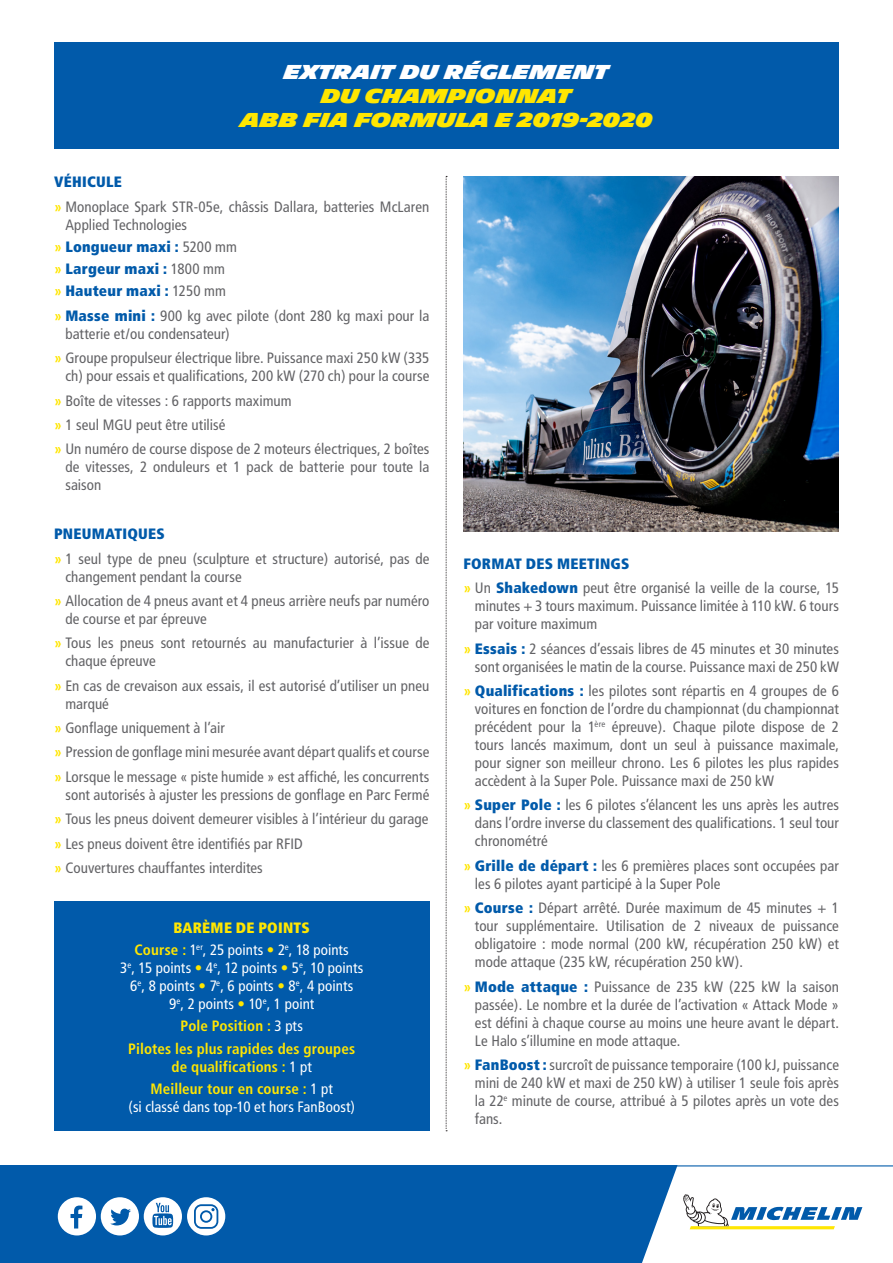
<style>
.page{position:relative;width:893px;height:1263px;background:#fff}
.page>*{position:absolute;margin:0;border:0;box-sizing:border-box;transform-origin:0 0}
.Style_de_paragraphe{font:900 19.5px/24px "Michelin";color:#ffe601;text-align:center}
.t1{font:condensed 15px/18px "Frutiger";letter-spacing:.005em;color:#636366}
.t2{font:condensed 15px/18px "Frutiger";color:#fff;text-align:center}
.t3{font:900 condensed 15px "Frutiger";letter-spacing:.015em;color:#015aaa}
.t4{font:700 condensed 15px/18px "Frutiger";letter-spacing:.005em;color:#ffe601;text-align:center}
.t5{font:900 condensed 15px "Frutiger";letter-spacing:.02em;color:#ffe601}
.s1{color:#fff}
.s2{font-weight:700;color:#ffe601}
.s3{font-weight:400;color:#636366}
.s4{font-weight:900;color:#015aaa}
.s5{color:#ffe601}
.s6{font-weight:400;color:#fff}
</style>
<div class="page">
<div style="left:0;top:1165px;width:893px;height:98px;background:#015aaa"></div>
<svg style="left:58px;top:1197px;width:124px;height:38px"></svg>
<svg style="left:642px;top:1165px;width:251px;height:98px"></svg>
<div style="left:187px;top:1197px;width:38px;height:38px;background:#fff;border-radius:50%"></div>
<svg style="left:194px;top:1204px;width:24px;height:25px"></svg>
<img style="left:463px;top:176px;width:376px;height:355px">
<div style="left:54px;top:901px;width:375px;height:230px;background:#015aaa"></div>
<svg style="left:446px;top:176px;width:1px;height:955px"></svg>
<div style="left:54px;top:43px;width:785px;height:106px;background:#015aaa"></div>
<p class="Style_de_paragraphe" style="left:240px;top:61px;width:414px"><span class="s1">EXTRAIT DU RÉGLEMENT<br></span>DU CHAMPIONNAT<br>ABB FIA FORMULA E 2019-2020</p>
<p class="t3" style="left:54px;top:173px;width:69px">VÉHICULE</p>
<p class="t1" style="left:65px;top:198px;width:366px;text-indent:-11px"><span class="s2">»</span> Monoplace Spark STR-05e, châssis Dallara, batteries McLaren<br>Applied Technologies</p>
<p class="t3" style="left:54px;top:238px;width:184px"><span class="s2">»</span> Longueur maxi : <span class="s3">5200 mm</span></p>
<p class="t3" style="left:54px;top:260px;width:172px"><span class="s2">»</span> Largeur maxi : <span class="s3">1800 mm</span></p>
<p class="t3" style="left:54px;top:282px;width:173px"><span class="s2">»</span> Hauteur maxi : <span class="s3">1250 mm</span></p>
<p class="t1" style="left:65px;top:307px;width:366px;text-indent:-11px"><span class="s2">»</span> <span class="s4">Masse mini :</span> 900 kg avec pilote (dont 280 kg maxi pour la batterie et/ou condensateur)</p>
<p class="t1" style="left:54px;top:349px;width:377px;text-align:right"><span class="s2">»</span> Groupe propulseur électrique libre. Puissance maxi 250 kW (335 ch) pour essais et qualifications, 200 kW (270 ch) pour la course</p>
<p class="t1" style="left:54px;top:391px;width:239px"><span class="s2">»</span> Boîte de vitesses : 6 rapports maximum</p>
<p class="t1" style="left:54px;top:416px;width:173px"><span class="s2">»</span> 1 seul MGU peut être utilisé</p>
<p class="t1" style="left:65px;top:440px;width:366px;text-align:justify;text-indent:-11px"><span class="s2">»</span> Un numéro de course dispose de 2 moteurs électriques, 2 boîtes de vitesses, 2 onduleurs et 1 pack de batterie pour toute la saison</p>
<p class="t3" style="left:54px;top:525px;width:112px">PNEUMATIQUES</p>
<p class="t1" style="left:65px;top:549px;width:366px;text-indent:-11px"><span class="s2">»</span> 1 seul type de pneu (sculpture et structure) autorisé, pas de changement pendant la course</p>
<p class="t1" style="left:65px;top:592px;width:366px;text-indent:-11px"><span class="s2">»</span> Allocation de 4 pneus avant et 4 pneus arrière neufs par numéro de course et par épreuve</p>
<p class="t1" style="left:65px;top:634px;width:366px;text-indent:-11px"><span class="s2">»</span> Tous les pneus sont retournés au manufacturier à l’issue de chaque épreuve</p>
<p class="t1" style="left:65px;top:676px;width:366px;text-indent:-11px"><span class="s2">»</span> En cas de crevaison aux essais, il est autorisé d’utiliser un pneu marqué</p>
<p class="t1" style="left:54px;top:719px;width:172px"><span class="s2">»</span> Gonflage uniquement à l’air</p>
<p class="t1" style="left:54px;top:743px;width:377px"><span class="s2">»</span> Pression de gonflage mini mesurée avant départ qualifs et course</p>
<p class="t1" style="left:54px;top:768px;width:377px;text-align:right"><span class="s2">»</span> Lorsque le message « piste humide » est affiché, les concurrents sont autorisés à ajuster les pressions de gonflage en Parc Fermé</p>
<p class="t1" style="left:54px;top:810px;width:376px"><span class="s2">»</span> Tous les pneus doivent demeurer visibles à l’intérieur du garage</p>
<p class="t1" style="left:54px;top:834px;width:250px"><span class="s2">»</span> Les pneus doivent être identifiés par RFID</p>
<p class="t1" style="left:54px;top:859px;width:210px"><span class="s2">»</span> Couvertures chauffantes interdites</p>
<p class="t5" style="left:173px;top:918px;width:138px">BARÈME DE POINTS</p>
<p class="t2" style="left:120px;top:941px;width:245px"><span class="s2">Course :</span> 1<sup>er</sup>, 25 points <span class="s5">•</span> 2<sup>e</sup>, 18 points<br>3<sup>e</sup>, 15 points <span class="s5">•</span> 4<sup>e</sup>, 12 points <span class="s5">•</span> 5<sup>e</sup>, 10 points 6<sup>e</sup>, 8 points <span class="s5">•</span> 7<sup>e</sup>, 6 points <span class="s5">•</span> 8<sup>e</sup>, 4 points<br>9<sup>e</sup>, 2 points <span class="s5">•</span> 10<sup>e</sup>, 1 point</p>
<p class="t4" style="left:181px;top:1017px;width:124px">Pole Position : <span class="s6">3 pts</span></p>
<p class="t4" style="left:128px;top:1039px;width:228px">Pilotes les plus rapides des groupes de qualifications : <span class="s6">1 pt</span></p>
<p class="t2" style="left:128px;top:1080px;width:228px"><span class="s2">Meilleur tour en course :</span> 1 pt<br>(si classé dans top-10 et hors FanBoost)</p>
<p class="t3" style="left:463px;top:554px;width:167px">FORMAT DES MEETINGS</p>
<p class="t1" style="left:475px;top:579px;width:366px;text-align:justify;text-indent:-11px"><span class="s2">»</span> Un <span class="s4">Shakedown</span> peut être organisé la veille de la course, 15 minutes + 3 tours maximum. Puissance limitée à 110 kW. 6 tours par voiture maximum</p>
<p class="t1" style="left:463px;top:639px;width:377px;text-align:right"><span class="s2">»</span> <span class="s4">Essais :</span> 2 séances d’essais libres de 45 minutes et 30 minutes sont organisées le matin de la course. Puissance maxi de 250 kW</p>
<p class="t1" style="left:475px;top:682px;width:366px;text-align:justify;text-indent:-11px"><span class="s2">»</span> <span class="s4">Qualifications :</span> les pilotes sont répartis en 4 groupes de 6 voitures en fonction de l’ordre du championnat (du championnat précédent pour la 1<sup>ère</sup> épreuve). Chaque pilote dispose de 2 tours lancés maximum, dont un seul à puissance maximale, pour signer son meilleur chrono. Les 6 pilotes les plus rapides accèdent à la Super Pole. Puissance maxi de 250 kW</p>
<p class="t1" style="left:475px;top:796px;width:366px;text-align:justify;text-indent:-11px"><span class="s2">»</span> <span class="s4">Super Pole :</span> les 6 pilotes s’élancent les uns après les autres dans l’ordre inverse du classement des qualifications. 1 seul tour chronométré</p>
<p class="t1" style="left:475px;top:857px;width:366px;text-indent:-11px"><span class="s2">»</span> <span class="s4">Grille de départ :</span> les 6 premières places sont occupées par les 6 pilotes ayant participé à la Super Pole</p>
<p class="t1" style="left:475px;top:899px;width:366px;text-align:justify;text-indent:-11px"><span class="s2">»</span> <span class="s4">Course :</span> Départ arrêté. Durée maximum de 45 minutes + 1 tour supplémentaire. Utilisation de 2 niveaux de puissance obligatoire : mode normal (200 kW, récupération 250 kW) et mode attaque (235 kW, récupération 250 kW).</p>
<p class="t1" style="left:475px;top:977px;width:366px;text-align:justify;text-indent:-11px"><span class="s2">»</span> <span class="s4">Mode attaque :</span> Puissance de 235 kW (225 kW la saison passée). Le nombre et la durée de l’activation « Attack Mode » est défini à chaque course au moins une heure avant le départ.<br>Le Halo s’illumine en mode attaque.</p>
<p class="t1" style="left:475px;top:1056px;width:366px;text-align:justify;text-indent:-11px"><span class="s2">»</span> <span class="s4">FanBoost :</span> surcroît de puissance temporaire (100 kJ, puissance mini de 240 kW et maxi de 250 kW) à utiliser 1 seule fois après la 22<sup>e</sup> minute de course, attribué à 5 pilotes après un vote des fans.</p>
</div>
